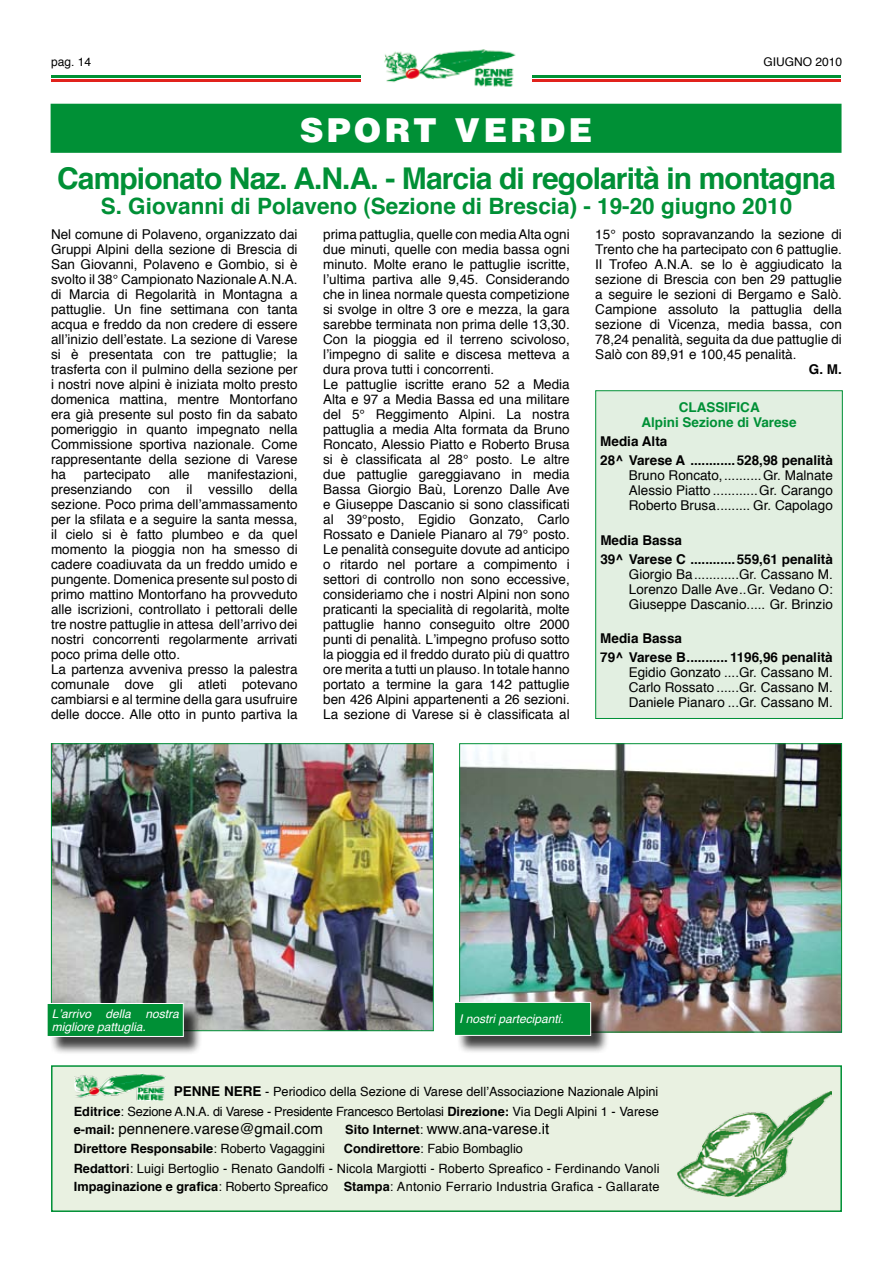
<style>
.page{position:relative;width:893px;height:1263px;background:#fff}
.page>*{position:absolute;margin:0;border:0;box-sizing:border-box;transform-origin:0 0}
.t1{font:900 33px "Helvetica";letter-spacing:.1em;color:#fff}
.t2{font:700 30px "Helvetica";letter-spacing:-.03em;color:#009036}
.t3{font:700 22.5px "Helvetica";color:#009036}
.t4{font:15px "Helvetica";color:#000}
.t5{font:13.5px/15px "Helvetica";color:#000;text-align:justify}
.t6{font:700 13.5px/19.2px "Helvetica";color:#000}
.t7{font:700 13.5px/15px "Helvetica";color:#009036;text-align:center}
.t8{font:12.75px/19.5px "Helvetica";color:#000;text-align:right}
.t9{font:12.75px "Helvetica";letter-spacing:.02em;color:#000}
.t10{font:700 12.75px "Helvetica";color:#000}
.t11{font:italic 12px/13.5px "Helvetica";color:#fff}
.t12{font:12px "Helvetica";color:#000}
.s1{font-weight:700;font-size:13.5px}
.s2{font-weight:700}
.s3{font-weight:700;font-size:12.75px}
.s4{font-size:12.75px}
.s5{font-weight:400}
</style>
<div class="page">
<hr style="left:531px;top:80px;width:310px;height:2px;background:#e1221c">
<hr style="left:531px;top:75px;width:310px;height:3px;background:#009134">
<hr style="left:51px;top:80px;width:310px;height:2px;background:#e1221c">
<hr style="left:51px;top:75px;width:310px;height:3px;background:#009134">
<img style="left:361px;top:49px;width:171px;height:55px">
<div style="left:51px;top:104px;width:790px;height:48px;background:#009036"></div>
<div style="left:51px;top:104px;width:790px;height:49px;border:2px solid #009036"></div>
<div style="left:596px;top:391px;width:246px;height:327px;background:#e2efe1"></div>
<div style="left:595px;top:390px;width:248px;height:329px;border:1px solid #009036"></div>
<img style="left:461px;top:745px;width:379px;height:285px">
<div style="left:459px;top:743px;width:383px;height:289px;border:1px solid #009036"></div>
<img style="left:53px;top:745px;width:379px;height:284px">
<div style="left:51px;top:743px;width:383px;height:288px;border:1px solid #009036"></div>
<div style="left:52px;top:1066px;width:789px;height:145px;background:#e9f1e1"></div>
<div style="left:51px;top:1065px;width:791px;height:147px;border:2px solid #009036"></div>
<img style="left:678px;top:1091px;width:153px;height:105px">
<img style="left:74px;top:1074px;width:92px;height:26px">
<div style="left:456px;top:1004px;width:153px;height:50px;background:#000;opacity:.75"></div>
<div style="left:454px;top:1002px;width:137px;height:33px;background:#009036"></div>
<div style="left:454px;top:1002px;width:137px;height:34px;border:1px solid #fff"></div>
<div style="left:49px;top:1005px;width:153px;height:50px;background:#000;opacity:.75"></div>
<div style="left:47px;top:1003px;width:136px;height:33px;background:#009036"></div>
<div style="left:47px;top:1003px;width:137px;height:34px;border:1px solid #fff"></div>
<p class="t12" style="left:51px;top:52px;width:42px">pag. 14</p>
<p class="t12" style="left:763px;top:53px;width:80px">GIUGNO 2010</p>
<h1 class="t1" style="left:300px;top:108px;width:294px">SPORT VERDE</h1>
<h2 class="t2" style="left:57px;top:154px;width:780px">Campionato Naz. A.N.A. - Marcia di regolarità in montagna</h2>
<h3 class="t3" style="left:101px;top:187px;width:693px">S. Giovanni di Polaveno (Sezione di Brescia) - 19-20 giugno 2010</h3>
<p class="t5" style="left:51px;top:227px;width:248px">Nel comune di Polaveno, organizzato dai Gruppi Alpini della sezione di Brescia di San Giovanni, Polaveno e Gombio, si è svolto il 38° Campionato Nazionale A.N.A. di Marcia di Regolarità in Montagna a pattuglie. Un fine settimana con tanta acqua e freddo da non credere di essere all’inizio dell’estate. La sezione di Varese si è presentata con tre pattuglie; la trasferta con il pulmino della sezione per i nostri nove alpini è iniziata molto presto domenica mattina, mentre Montorfano era già presente sul posto fin da sabato pomeriggio in quanto impegnato nella Commissione sportiva nazionale. Come rappresentante della sezione di Varese ha</p>
<p class="t5" style="left:323px;top:227px;width:248px;text-align:left">prima pattuglia, quelle con media Alta ogni due minuti, quelle con media bassa ogni minuto. Molte erano le pattuglie iscritte, l’ultima partiva alle 9,45. Considerando che in linea normale questa competizione si svolge in oltre 3 ore e mezza, la gara sarebbe terminata non prima delle 13,30.<br>Con la pioggia ed il terreno scivoloso, l’impegno di salite e discesa metteva a dura prova tutti i concorrenti.<br>Le pattuglie iscritte erano 52 a Media Alta e 97 a Media Bassa ed una militare del 5° Reggimento Alpini. La nostra pattuglia a media Alta formata da Bruno Roncato, Alessio Piatto e Roberto Brusa si è classificata al 28° posto. Le altre due pattuglie gareggiavano in media Bassa Giorgio Baù, Lorenzo Dalle Ave e Giuseppe Dascanio si sono classificati al 39°posto, Egidio Gonzato, Carlo Rossato e Daniele Pianaro al 79° posto.<br>Le penalità conseguite dovute ad anticipo o ritardo nel portare a compimento i settori di controllo non sono eccessive, consideriamo che i nostri Alpini non sono praticanti la specialità di regolarità, molte pattuglie hanno conseguito oltre 2000 punti di penalità. L’impegno profuso sotto la pioggia ed il freddo durato più di quattro ore merita a tutti un plauso. In totale hanno portato a termine la gara 142 pattuglie ben 426 Alpini appartenenti a 26 sezioni.<br>La sezione di Varese si è classificata al</p>
<p class="t5" style="left:595px;top:227px;width:248px">15° posto sopravanzando la sezione di Trento che ha partecipato con 6 pattuglie.<br>Il Trofeo A.N.A. se lo è aggiudicato la sezione di Brescia con ben 29 pattuglie a seguire le sezioni di Bergamo e Salò.<br>Campione assoluto la pattuglia della sezione di Vicenza, media bassa, con 78,24 penalità, seguita da due pattuglie di Salò con 89,91 e 100,45 penalità.</p>
<p class="t6" style="left:809px;top:360px;width:35px">G. M.</p>
<p class="t7" style="left:641px;top:400px;width:157px">CLASSIFICA<br>Alpini Sezione di Varese</p>
<p class="t6" style="left:600px;top:432px;width:234px">Media Alta<br>28^ Varese A ............528,98 penalità</p>
<p class="t5" style="left:629px;top:469px;width:205px">Bruno Roncato,..........Gr. Malnate Alessio Piatto ............Gr. Carango Roberto Brusa......... Gr. Capolago</p>
<p class="t6" style="left:600px;top:530px;width:234px">Media Bassa<br>39^ Varese C ............559,61 penalità</p>
<p class="t5" style="left:629px;top:567px;width:205px">Giorgio Ba............Gr. Cassano M.<br>Lorenzo Dalle Ave..Gr. Vedano O:<br>Giuseppe Dascanio..... Gr. Brinzio</p>
<p class="t6" style="left:600px;top:629px;width:234px">Media Bassa<br>79^ Varese B........... 1196,96 penalità</p>
<p class="t5" style="left:629px;top:666px;width:205px">Egidio Gonzato ....Gr. Cassano M.<br>Carlo Rossato ......Gr. Cassano M.<br>Daniele Pianaro ...Gr. Cassano M.</p>
<p class="t5" style="left:51px;top:467px;width:248px;text-align:left;text-indent:157px">manifestazioni, presenziando con il vessillo della sezione. Poco prima dell’ammassamento per la sfilata e a seguire la santa messa, il cielo si è fatto plumbeo e da quel momento la pioggia non ha smesso di cadere coadiuvata da un freddo umido e pungente. Domenica presente sul posto di primo mattino Montorfano ha provveduto alle iscrizioni, controllato i pettorali delle tre nostre pattuglie in attesa dell’arrivo dei nostri concorrenti regolarmente arrivati poco prima delle otto.<br>La partenza avveniva presso la palestra comunale dove gli atleti potevano cambiarsi e al termine della gara usufruire delle docce. Alle otto in punto partiva la</p>
<p class="t5" style="left:84px;top:467px;width:68px">partecipato</p>
<p class="t5" style="left:169px;top:467px;width:23px">alle</p>
<p class="t11" style="left:52px;top:1007px;width:128px">L’arrivo della nostra migliore pattuglia.</p>
<p class="t11" style="left:459px;top:1013px;width:106px">I nostri partecipanti.</p>
<p class="t8" style="left:74px;top:1082px;width:586px"><span class="s1">PENNE NERE</span> - Periodico della Sezione di Varese dell’Associazione Nazionale Alpini<br><span class="s2">Editrice</span>: Sezione A.N.A. di Varese - Presidente Francesco Bertolasi <span class="s2">Direzione:</span> Via Degli Alpini 1 - Varese</p>
<p class="t4" style="left:74px;top:1117px;width:251px"><span class="s3">e-mail:</span> pennenere.varese@gmail.com</p>
<p class="t4" style="left:345px;top:1117px;width:206px"><span class="s3">Sito Internet</span><span class="s4">:</span> www.ana-varese.it</p>
<p class="t10" style="left:74px;top:1138px;width:253px">Direttore Responsabile<span class="s5">: Roberto Vagaggini</span></p>
<p class="t8" style="left:74px;top:1139px;width:587px;text-align:left;text-indent:270px"><span class="s2">Condirettore</span>: Fabio Bombaglio<br><span class="s2">Redattori</span>: Luigi Bertoglio - Renato Gandolfi - Nicola Margiotti - Roberto Spreafico - Ferdinando Vanoli</p>
<p class="t9" style="left:74px;top:1177px;width:587px"><span class="s2">Impaginazione e grafica</span>: Roberto Spreafico <span class="s2">Stampa</span>: Antonio Ferrario Industria Grafica - Gallarate</p>
</div>
